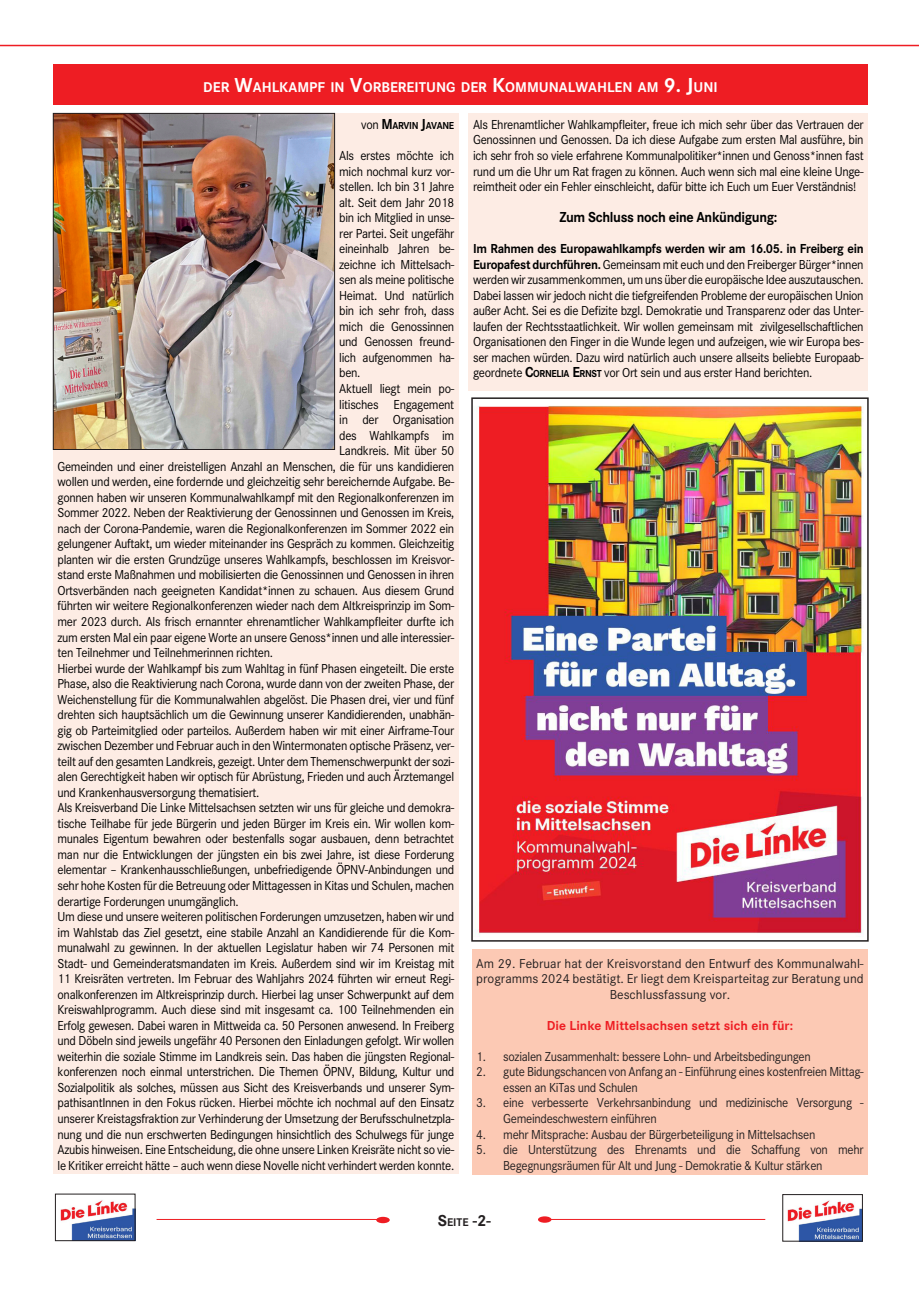
<style>
.page{position:relative;width:919px;height:1289px;background:#fff}
.page>*{position:absolute;margin:0;border:0;box-sizing:border-box;transform-origin:0 0}
.t1{font:700 16.5px "Corporate S";color:#231f20}
.t2{font:700 15px "Corporate S";letter-spacing:-.025em;color:#000;scale:.94 1}
.t3{font:700 14.7px "Corporate S";color:#fff}
.t4{font:13.5px/15.5px "Corporate S";letter-spacing:-.025em;color:#000;text-align:justify;scale:.94 1}
.t5{font:13.5px/15.6px "Corporate S";letter-spacing:-.025em;color:#231f20;scale:.94 1}
.t6{font:13.5px/15.5px "Corporate S";color:#231f20;text-align:center}
.t7{font:700 13.5px "Corporate S";color:#ee1d23}
.t8{font:700 10.5px "Corporate S";letter-spacing:-.035em;color:#000;scale:.94 1}
.s1{font-size:21px}
.s2{font-weight:400;font-size:13.5px}
.s3{font-size:15px}
.s4{font-weight:700}
.s5{font-weight:700;font-size:15px}
.s6{font-weight:700;font-size:10.5px}
.s7{font-size:11.55px}
</style>
<div class="page">
<img style="left:60px;top:1200px;width:73px;height:38px">
<img style="left:787px;top:1200px;width:73px;height:39px">
<div style="left:782px;top:1194px;width:80px;height:47px;border:1px solid #231f20"></div>
<hr style="left:156px;top:1218px;width:228px;height:1px;background:#ee1d23">
<svg style="left:376px;top:1216px;width:14px;height:7px"></svg>
<hr style="left:547px;top:1218px;width:218px;height:1px;background:#ee1d23">
<div style="left:538px;top:1216px;width:13px;height:6px;background:#ee1d23;border-radius:50%"></div>
<hr style="left:0;top:45px;width:918px;height:1px;background:#ee1d23">
<div style="left:53px;top:113px;width:405px;height:1061px;background:#fdece4"></div>
<div style="left:469px;top:113px;width:398px;height:278px;background:#fdece4"></div>
<div style="left:53px;top:64px;width:814px;height:40px;background:#ee1d23"></div>
<img style="left:55px;top:115px;width:278px;height:333px">
<div style="left:53px;top:113px;width:282px;height:337px;border:1px solid #231f20"></div>
<img style="left:474px;top:405px;width:390px;height:532px">
<div style="left:471px;top:397px;width:397px;height:544px;border:2px solid #231f20"></div>
<div style="left:472px;top:948px;width:395px;height:226px;background:#fcc9b4"></div>
<p class="t3" style="left:203px;top:79px;width:516px">DER <span class="s1">W</span>AHLKAM PF IN <span class="s1">V</span>ORBEREITUNG DER <span class="s1">K</span>OMM UNALWAHLEN AM <span class="s1">9. J</span>UNI</p>
<p class="t8" style="left:361px;top:119px;width:100px"><span class="s2">von</span> <span class="s3">M</span>ARVIN <span class="s3">J</span>AVANE</p>
<p class="t4" style="left:339px;top:148px;width:124px">Als erstes möchte ich mich nochmal kurz vor&shy;stellen. Ich bin 31 Jahre alt. Seit dem Jahr 2018 bin ich Mitglied in unse&shy;rer Partei. Seit ungefähr eineinhalb Jahren be&shy;zeichne ich Mittelsach&shy;sen als meine politische Heimat. Und natürlich bin ich sehr froh, dass mich die Genossinnen und Genossen freund&shy;lich aufgenommen ha&shy;ben.</p>
<p class="t4" style="left:339px;top:381px;width:124px">Aktuell liegt mein po-</p>
<p class="t4" style="left:339px;top:396px;width:124px">litisches Engagement</p>
<p class="t4" style="left:339px;top:412px;width:124px">in der Organisation</p>
<p class="t4" style="left:339px;top:427px;width:124px">des Wahlkampfs im</p>
<p class="t4" style="left:339px;top:443px;width:124px">Landkreis. Mit über 50</p>
<p class="t4" style="left:58px;top:458px;width:423px">Gemeinden und einer dreistelligen Anzahl an Menschen, die für uns kandidieren</p>
<p class="t4" style="left:58px;top:474px;width:423px">wollen und werden, eine fordernde und gleichzeitig sehr bereichernde Aufgabe. Be-</p>
<p class="t4" style="left:58px;top:489px;width:423px">gonnen haben wir unseren Kommunalwahlkampf mit den Regionalkonferenzen im</p>
<p class="t4" style="left:58px;top:505px;width:423px">Sommer 2022. Neben der Reaktivierung der Genossinnen und Genossen im Kreis,</p>
<p class="t4" style="left:58px;top:520px;width:423px">nach der Corona-Pandemie, waren die Regionalkonferenzen im Sommer 2022 ein</p>
<p class="t4" style="left:58px;top:536px;width:423px">gelungener Auftakt, um wieder miteinander ins Gespräch zu kommen. Gleichzeitig</p>
<p class="t4" style="left:58px;top:551px;width:423px">planten wir die ersten Grundzüge unseres Wahlkampfs, beschlossen im Kreisvor-</p>
<p class="t4" style="left:58px;top:567px;width:423px">stand erste Maßnahmen und mobilisierten die Genossinnen und Genossen in ihren</p>
<p class="t4" style="left:58px;top:583px;width:423px">Ortsverbänden nach geeigneten Kandidat*innen zu schauen. Aus diesem Grund</p>
<p class="t4" style="left:58px;top:598px;width:423px">führten wir weitere Regionalkonferenzen wieder nach dem Altkreisprinzip im Som-</p>
<p class="t4" style="left:58px;top:614px;width:423px">mer 2023 durch. Als frisch ernannter ehrenamtlicher Wahlkampfleiter durfte ich</p>
<p class="t4" style="left:58px;top:629px;width:423px">zum ersten Mal ein paar eigene Worte an unsere Genoss*innen und alle interessier-</p>
<p class="t4" style="left:58px;top:645px;width:231px">ten Teilnehmer und Teilnehmerinnen richten.</p>
<p class="t4" style="left:58px;top:660px;width:423px">Hierbei wurde der Wahlkampf bis zum Wahltag in fünf Phasen eingeteilt. Die erste Phase, also die Reaktivierung nach Corona, wurde dann von der zweiten Phase, der Weichenstellung für die Kommunalwahlen abgelöst. Die Phasen drei, vier und fünf drehten sich hauptsächlich um die Gewinnung unserer Kandidierenden, unabhän&shy;gig ob Parteimitglied oder parteilos. Außerdem haben wir mit einer Airframe-Tour zwischen Dezember und Februar auch in den Wintermonaten optische Präsenz, ver&shy;teilt auf den gesamten Landkreis, gezeigt. Unter dem Themenschwerpunkt der sozi&shy;alen Gerechtigkeit haben wir optisch für Abrüstung, Frieden und auch Ärztemangel und Krankenhausversorgung thematisiert.</p>
<p class="t4" style="left:58px;top:800px;width:423px">Als Kreisverband Die Linke Mittelsachsen setzten wir uns für gleiche und demokra&shy;tische Teilhabe für jede Bürgerin und jeden Bürger im Kreis ein. Wir wollen kom&shy;munales Eigentum bewahren oder bestenfalls sogar ausbauen, denn betrachtet man nur die Entwicklungen der jüngsten ein bis zwei Jahre, ist diese Forderung elementar – Krankenhausschließungen, unbefriedigende ÖPNV-Anbindungen und sehr hohe Kosten für die Betreuung oder Mittagessen in Kitas und Schulen, machen derartige Forderungen unumgänglich.</p>
<p class="t4" style="left:58px;top:909px;width:423px">Um diese und unsere weiteren politischen Forderungen umzusetzen, haben wir und im Wahlstab das Ziel gesetzt, eine stabile Anzahl an Kandidierende für die Kom&shy;munalwahl zu gewinnen. In der aktuellen Legislatur haben wir 74 Personen mit Stadt- und Gemeinderatsmandaten im Kreis. Außerdem sind wir im Kreistag mit 11 Kreisräten vertreten. Im Februar des Wahljahrs 2024 führten wir erneut Regi&shy;onalkonferenzen im Altkreisprinzip durch. Hierbei lag unser Schwerpunkt auf dem Kreiswahlprogramm. Auch diese sind mit insgesamt ca. 100 Teilnehmenden ein Erfolg gewesen. Dabei waren in Mittweida ca. 50 Personen anwesend. In Freiberg und Döbeln sind jeweils ungefähr 40 Personen den Einladungen gefolgt. Wir wollen weiterhin die soziale Stimme im Landkreis sein. Das haben die jüngsten Regional&shy;konferenzen noch einmal unterstrichen. Die Themen ÖPNV, Bildung, Kultur und Sozialpolitik als solches, müssen aus Sicht des Kreisverbands und unserer Sym&shy;pathisantInnen in den Fokus rücken. Hierbei möchte ich nochmal auf den Einsatz unserer Kreistagsfraktion zur Verhinderung der Umsetzung der Berufsschulnetzpla&shy;nung und die nun erschwerten Bedingungen hinsichtlich des Schulwegs für junge Azubis hinweisen. Eine Entscheidung, die ohne unsere Linken Kreisräte nicht so vie&shy;le Kritiker erreicht hätte – auch wenn diese Novelle nicht verhindert werden konnte.</p>
<p class="t4" style="left:473px;top:117px;width:417px">Als Ehrenamtlicher Wahlkampfleiter, freue ich mich sehr über das Vertrauen der Genossinnen und Genossen. Da ich diese Aufgabe zum ersten Mal ausführe, bin ich sehr froh so viele erfahrene Kommunalpolitiker*innen und Genoss*innen fast rund um die Uhr um Rat fragen zu können. Auch wenn sich mal eine kleine Unge&shy;reimtheit oder ein Fehler einschleicht, dafür bitte ich Euch um Euer Verständnis!</p>
<p class="t2" style="left:559px;top:208px;width:233px">Zum Schluss noch eine Ankündigung:</p>
<p class="t4" style="left:473px;top:241px;width:417px"><span class="s4">Im Rahmen des Europawahlkampfs werden wir am 16.05. in Freiberg ein Europafest durchführen.</span> Gemeinsam mit euch und den Freiberger Bürger*innen werden wir zusammenkommen, um uns über die europäische Idee auszutauschen.<br>Dabei lassen wir jedoch nicht die tiefgreifenden Probleme der europäischen Union außer Acht. Sei es die Defizite bzgl. Demokratie und Transparenz oder das Unter&shy;laufen der Rechtsstaatlichkeit. Wir wollen gemeinsam mit zivilgesellschaftlichen Organisationen den Finger in die Wunde legen und aufzeigen, wie wir Europa bes&shy;ser machen würden. Dazu wird natürlich auch unsere allseits beliebte Europaab&shy;geordnete <span class="s5">C</span><span class="s6">ORNELIA</span> <span class="s5">E</span><span class="s6">RNST</span> vor Ort sein und aus erster Hand berichten.</p>
<p class="t6" style="left:476px;top:955px;width:389px">Am 29. Februar hat der Kreisvorstand den Entwurf des Kommunalwahl&shy;programms 2024 bestätigt. Er liegt dem Kreisparteitag zur Beratung und<br>Beschlussfassung vor.</p>
<p class="t7" style="left:547px;top:1017px;width:247px">Die Linke Mittelsachsen setzt sich ein für:</p>
<p class="t5" style="left:476px;top:1048px;width:357px">1. sozialen Zusammenhalt: bessere Lohn- und Arbeitsbedingungen</p>
<p class="t5" style="left:503px;top:1064px;width:385px;text-indent:-27px">2. gute Bidungschancen von Anfang an - Einführung eines kostenfreien Mittag&shy;essen an KiTas und Schulen</p>
<p class="t5" style="left:503px;top:1095px;width:385px;text-indent:-27px">3. eine verbesserte Verkehrsanbindung und medizinische Versorgung -<br>Gemeindeschwestern einführen</p>
<p class="t5" style="left:476px;top:1126px;width:362px">4. mehr Mitsprache: Ausbau der Bürgerbeteiligung in Mittelsachsen</p>
<p class="t5" style="left:503px;top:1141px;width:385px;text-indent:-27px">5. die Unterstützung des Ehrenamts und die Schaffung von mehr<br>Begegnungsräumen für Alt und Jung - Demokratie &amp; Kultur stärken</p>
<p class="t1" style="left:438px;top:1210px;width:55px">S<span class="s7">EITE</span> -2-</p>
</div>
